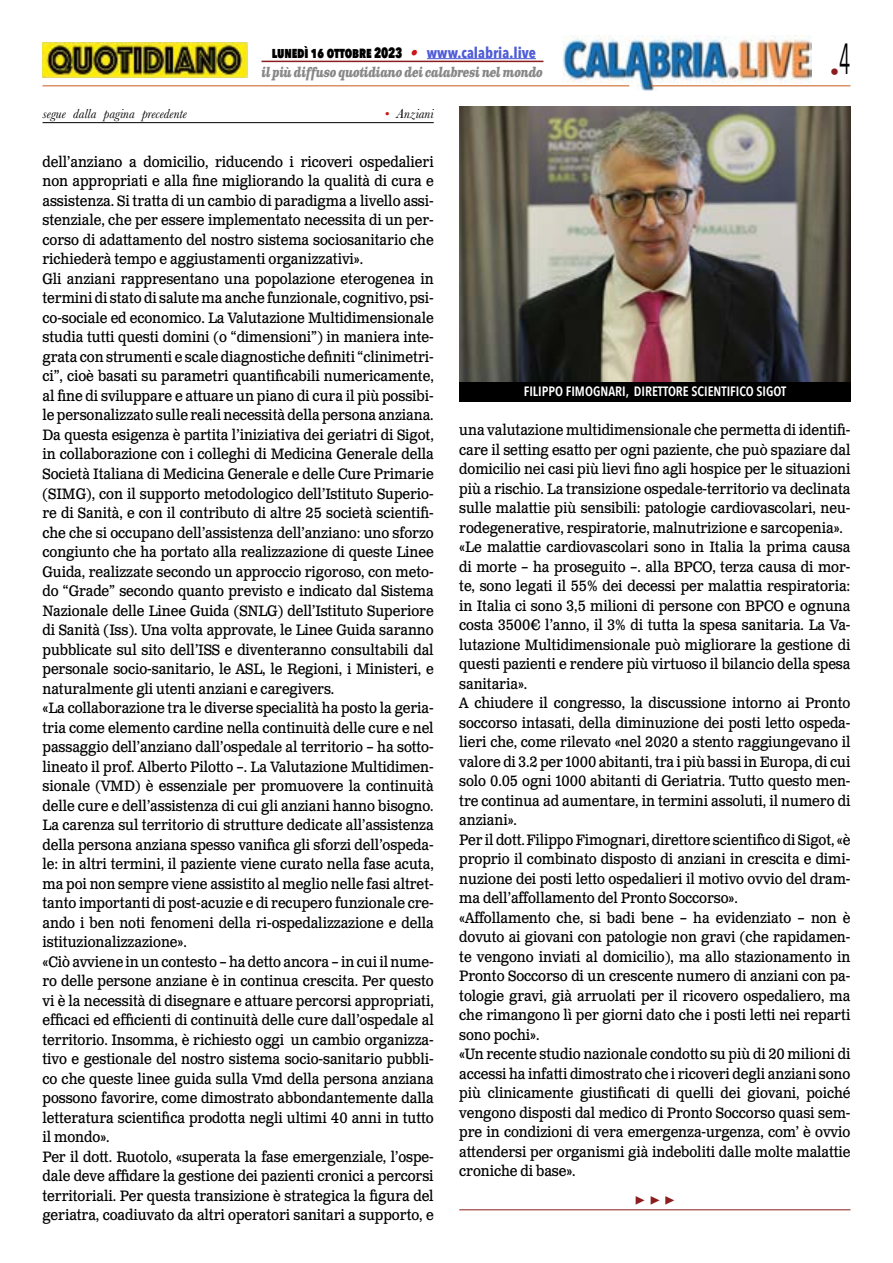
<style>
.page{position:relative;width:893px;height:1263px;background:#fff}
.page>*{position:absolute;margin:0;border:0;box-sizing:border-box;transform-origin:0 0}
.t1{font:700 18px "Minion Pro";color:#8b1c1f}
.t2{font:18px "Avenir Next Condensed";color:#8b1c1f}
.t3{font:15px/19.5px "Clarendon Text Pro";letter-spacing:-.005em;color:#000;scale:.9 1}
.t4{font:800 15px "Avenir Next Condensed";letter-spacing:-.01em;color:#000;scale:.86 1}
.t5{font:italic 700 13.5px "Clarendon Text Pro";letter-spacing:-.05em;color:#878787;scale:.79 1}
.t6{font:600 13.5px "Avenir Next Condensed";color:#fff}
.t7{font:italic 13.5px "Baskerville";color:#000}
.s1{font-family:"Clarendon Text Pro";font-weight:700;font-style:italic;color:#ca181a}
.s2{font-weight:700;color:#4f5cd6}
.s3{color:#ca181a}
</style>
<div class="page">
<img style="left:563px;top:36px;width:248px;height:54px">
<hr style="left:43px;top:85px;width:586px;height:1px;background:#c85a19">
<hr style="left:651px;top:85px;width:199px;height:1px;background:#c85a19">
<hr style="left:427px;top:58px;width:109px;height:1px;background:#4f5cd6">
<hr style="left:261px;top:61px;width:282px;height:1px;background:#8b1c1f">
<img style="left:43px;top:43px;width:204px;height:34px">
<hr style="left:459px;top:1209px;width:391px;height:1px;background:#8b1c1f">
<hr style="left:43px;top:122px;width:391px;height:1px;background:#000">
<img style="left:459px;top:106px;width:391px;height:276px">
<div style="left:459px;top:382px;width:391px;height:20px;background:#000"></div>
<p class="t4" style="left:272px;top:43px;width:309px">LUNEDÌ 16 OTTOBRE 2023 <span class="s1">•</span> <span class="s2">www.calabria.live</span></p>
<p class="t5" style="left:261px;top:64px;width:358px">il più diffuso quotidiano dei calabresi nel mondo</p>
<p class="t2" style="left:830px;top:57px;width:22px">•<sup>4</sup></p>
<p class="t7" style="left:43px;top:105px;width:146px">segue dalla pagina precedente</p>
<p class="t7" style="left:384px;top:105px;width:51px"><span class="s3">•</span> Anziani</p>
<p class="t3" style="left:43px;top:153px;width:436px">dell’anziano a domicilio, riducendo i ricoveri ospedalieri non appropriati e alla fine migliorando la qualità di cura e assistenza. Si tratta di un cambio di paradigma a livello assi&shy;stenziale, che per essere implementato necessita di un per&shy;corso di adattamento del nostro sistema sociosanitario che richiederà tempo e aggiustamenti organizzativi».<br>Gli anziani rappresentano una popolazione eterogenea in termini di stato di salute ma anche funzionale, cognitivo, psi&shy;co-sociale ed economico. La Valutazione Multidimensionale studia tutti questi domini (o “dimensioni”) in maniera inte&shy;grata con strumenti e scale diagnostiche definiti “clinimetri&shy;ci”, cioè basati su parametri quantificabili numericamente, al fine di sviluppare e attuare un piano di cura il più possibi&shy;le personalizzato sulle reali necessità della persona anziana.<br>Da questa esigenza è partita l’iniziativa dei geriatri di Sigot, in collaborazione con i colleghi di Medicina Generale della Società Italiana di Medicina Generale e delle Cure Primarie (SIMG), con il supporto metodologico dell’Istituto Superio&shy;re di Sanità, e con il contributo di altre 25 società scientifi&shy;che che si occupano dell’assistenza dell’anziano: uno sforzo congiunto che ha portato alla realizzazione di queste Linee Guida, realizzate secondo un approccio rigoroso, con meto&shy;do “Grade” secondo quanto previsto e indicato dal Sistema Nazionale delle Linee Guida (SNLG) dell’Istituto Superiore di Sanità (Iss). Una volta approvate, le Linee Guida saranno pubblicate sul sito dell’ISS e diventeranno consultabili dal personale socio-sanitario, le ASL, le Regioni, i Ministeri, e naturalmente gli utenti anziani e caregivers.<br>«La collaborazione tra le diverse specialità ha posto la geria&shy;tria come elemento cardine nella continuità delle cure e nel passaggio dell’anziano dall’ospedale al territorio – ha sotto&shy;lineato il prof. Alberto Pilotto –. La Valutazione Multidimen&shy;sionale (VMD) è essenziale per promuovere la continuità delle cure e dell’assistenza di cui gli anziani hanno bisogno.<br>La carenza sul territorio di strutture dedicate all’assistenza della persona anziana spesso vanifica gli sforzi dell’ospeda&shy;le: in altri termini, il paziente viene curato nella fase acuta, ma poi non sempre viene assistito al meglio nelle fasi altret&shy;tanto importanti di post-acuzie e di recupero funzionale cre&shy;ando i ben noti fenomeni della ri-ospedalizzazione e della istituzionalizzazione».<br>«Ciò avviene in un contesto – ha detto ancora – in cui il nume&shy;ro delle persone anziane è in continua crescita. Per questo vi è la necessità di disegnare e attuare percorsi appropriati, efficaci ed efficienti di continuità delle cure dall’ospedale al territorio. Insomma, è richiesto oggi un cambio organizza&shy;tivo e gestionale del nostro sistema socio-sanitario pubbli&shy;co che queste linee guida sulla Vmd della persona anziana possono favorire, come dimostrato abbondantemente dalla letteratura scientifica prodotta negli ultimi 40 anni in tutto il mondo».<br>Per il dott. Ruotolo, «superata la fase emergenziale, l’ospe&shy;dale deve affidare la gestione dei pazienti cronici a percorsi territoriali. Per questa transizione è strategica la figura del geriatra, coadiuvato da altri operatori sanitari a supporto, e</p>
<p class="t6" style="left:524px;top:379px;width:264px">FILIPPO FIMOGNARI, DIRETTORE SCIENTIFICO SIGOT</p>
<p class="t3" style="left:459px;top:421px;width:436px">una valutazione multidimensionale che permetta di identifi&shy;care il setting esatto per ogni paziente, che può spaziare dal domicilio nei casi più lievi fino agli hospice per le situazioni più a rischio. La transizione ospedale-territorio va declinata sulle malattie più sensibili: patologie cardiovascolari, neu&shy;rodegenerative, respiratorie, malnutrizione e sarcopenia». «Le malattie cardiovascolari sono in Italia la prima causa di morte – ha proseguito –. alla BPCO, terza causa di mor&shy;te, sono legati il 55% dei decessi per malattia respiratoria: in Italia ci sono 3,5 milioni di persone con BPCO e ognuna costa 3500€ l’anno, il 3% di tutta la spesa sanitaria. La Va&shy;lutazione Multidimensionale può migliorare la gestione di questi pazienti e rendere più virtuoso il bilancio della spesa sanitaria».<br>A chiudere il congresso, la discussione intorno ai Pronto soccorso intasati, della diminuzione dei posti letto ospeda&shy;lieri che, come rilevato «nel 2020 a stento raggiungevano il valore di 3.2 per 1000 abitanti, tra i più bassi in Europa, di cui solo 0.05 ogni 1000 abitanti di Geriatria. Tutto questo men&shy;tre continua ad aumentare, in termini assoluti, il numero di anziani».<br>Per il dott. Filippo Fimognari, direttore scientifico di Sigot, «è proprio il combinato disposto di anziani in crescita e dimi&shy;nuzione dei posti letto ospedalieri il motivo ovvio del dram&shy;ma dell’affollamento del Pronto Soccorso».<br>«Affollamento che, si badi bene – ha evidenziato – non è dovuto ai giovani con patologie non gravi (che rapidamen&shy;te vengono inviati al domicilio), ma allo stazionamento in Pronto Soccorso di un crescente numero di anziani con pa&shy;tologie gravi, già arruolati per il ricovero ospedaliero, ma che rimangono lì per giorni dato che i posti letti nei reparti sono pochi».<br>«Un recente studio nazionale condotto su più di 20 milioni di accessi ha infatti dimostrato che i ricoveri degli anziani sono più clinicamente giustificati di quelli dei giovani, poiché vengono disposti dal medico di Pronto Soccorso quasi sem&shy;pre in condizioni di vera emergenza-urgenza, com’ è ovvio attendersi per organismi già indeboliti dalle molte malattie croniche di base».</p>
<p class="t1" style="left:635px;top:1187px;width:42px">▶ ▶ ▶</p>
</div>
